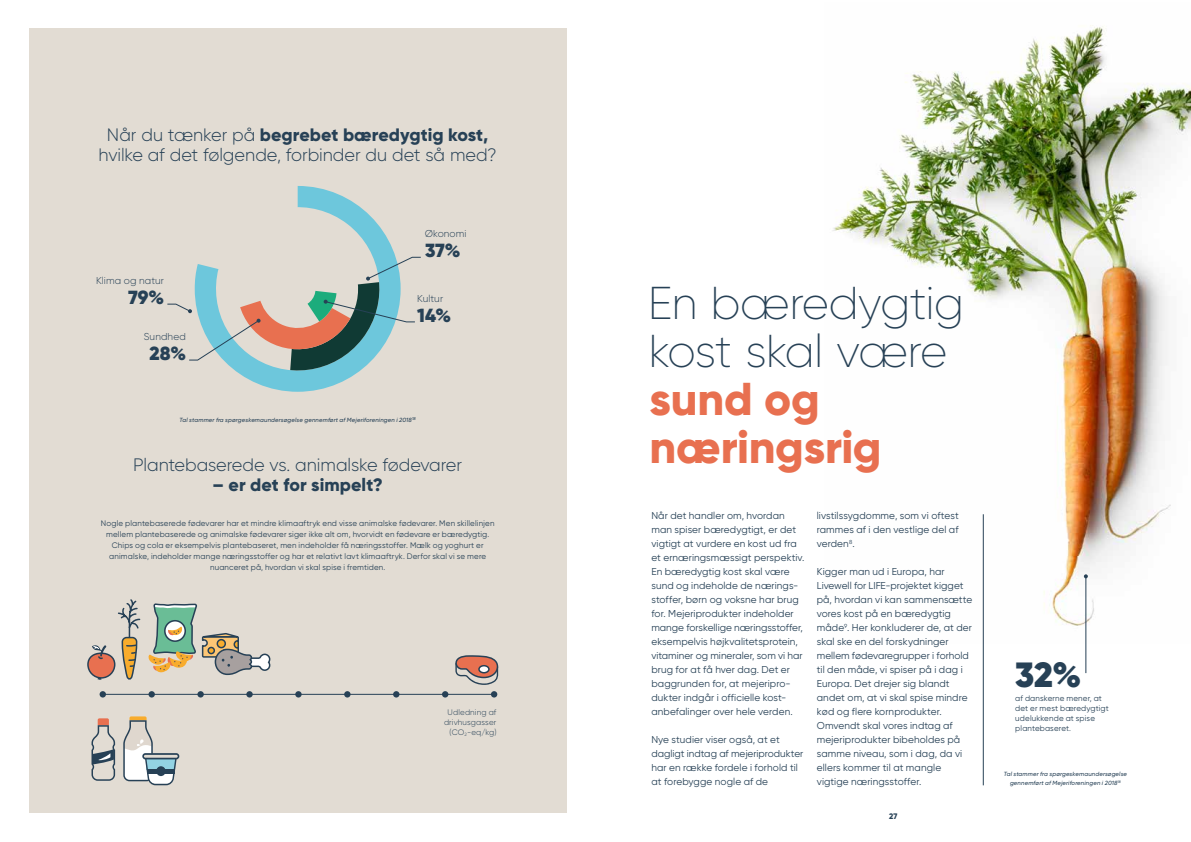
<style>
.page{position:relative;width:1191px;height:842px;background:#fff}
.page>*{position:absolute;margin:0;border:0;box-sizing:border-box;transform-origin:0 0}
.t1{font:200 46px/48px "Gilroy";letter-spacing:-.02em;color:#274156}
.t2{font:800 46px/48px "Gilroy";letter-spacing:-.005em;color:#e87050}
.t3{font:900 35px "Gilroy";color:#274156}
.t4{font:900 19px "Gilroy";letter-spacing:.005em;color:#274156}
.t5{font:300 18px/20px "Gilroy";letter-spacing:-.005em;color:#274156;text-align:center}
.t6{font:800 18px "Gilroy";color:#274156}
.t7{font:10px/14px "Gilroy";letter-spacing:.01em;color:#274156}
.t8{font:300 10px "Gilroy";letter-spacing:.005em;color:#274156}
.t9{font:8px/11px "Gilroy";letter-spacing:.02em;color:#274156}
.t10{font:300 8px/10px "Gilroy";letter-spacing:.015em;color:#274156;text-align:right}
.t11{font:800 8px "Gilroy";color:#274156}
.t12{font:italic 500 6px/9px "Gilroy";letter-spacing:.02em;color:#274156;text-align:center}
.s1{font-weight:800}
</style>
<div class="page">
<div style="left:29px;top:29px;width:537px;height:784px;background:#e2dcd3"></div>
<svg style="left:252px;top:186px;width:92px;height:206px"></svg>
<img style="left:832px;top:25px;width:359px;height:618px">
<hr style="left:983px;top:514px;width:1px;height:271px;background:#274156">
<hr style="left:103px;top:694px;width:391px;height:1px;background:#274156">
<svg style="left:100px;top:691px;width:6px;height:6px"></svg>
<div style="left:148px;top:691px;width:7px;height:6px;background:#274156;border-radius:50%"></div>
<div style="left:197px;top:691px;width:7px;height:6px;background:#274156;border-radius:50%"></div>
<svg style="left:393px;top:691px;width:6px;height:6px"></svg>
<svg style="left:491px;top:691px;width:6px;height:6px"></svg>
<svg style="left:344px;top:691px;width:6px;height:6px"></svg>
<div style="left:295px;top:691px;width:7px;height:6px;background:#274156;border-radius:50%"></div>
<svg style="left:442px;top:691px;width:6px;height:6px"></svg>
<div style="left:246px;top:691px;width:7px;height:6px;background:#274156;border-radius:50%"></div>
<svg style="left:87px;top:599px;width:54px;height:81px"></svg>
<svg style="left:148px;top:603px;width:123px;height:73px"></svg>
<svg style="left:455px;top:655px;width:44px;height:30px"></svg>
<div style="left:479px;top:666px;width:10px;height:7px;background:#fff;border-radius:50%"></div>
<div style="left:478px;top:665px;width:11px;height:8px;border:2px solid #274156;border-radius:50%"></div>
<svg style="left:123px;top:716px;width:56px;height:69px"></svg>
<hr style="left:147px;top:769px;width:28px;height:4px;background:#274156">
<svg style="left:91px;top:718px;width:24px;height:63px"></svg>
<hr style="left:1085px;top:576px;width:1px;height:97px;background:#274156">
<svg style="left:1083px;top:574px;width:4px;height:4px"></svg>
<svg style="left:167px;top:197px;width:254px;height:184px"></svg>
<h3 class="t5" style="left:99px;top:125px;width:400px">Når du tænker på <span class="s1">begrebet bæredygtig kost, </span>hvilke af det følgende, forbinder du det så med?</h3>
<p class="t8" style="left:425px;top:228px;width:43px">Økonomi</p>
<p class="t8" style="left:96px;top:274px;width:69px">Klima og natur</p>
<h3 class="t4" style="left:128px;top:285px;width:37px">79%</h3>
<p class="t8" style="left:144px;top:330px;width:44px">Sundhed</p>
<h3 class="t4" style="left:149px;top:341px;width:38px">28%</h3>
<h3 class="t4" style="left:425px;top:239px;width:37px">37%</h3>
<p class="t8" style="left:417px;top:292px;width:27px">Kultur</p>
<h3 class="t4" style="left:417px;top:303px;width:35px">14%</h3>
<p class="t12" style="left:179px;top:415px;width:238px">Tal stammer fra spørgeskemaundersøgelse gennemført af Mejeriforeningen i 2018<sup>18</sup></p>
<h3 class="t5" style="left:133px;top:455px;width:330px">Plantebaserede vs. animalske fødevarer</h3>
<h3 class="t6" style="left:213px;top:474px;width:172px">– er det for simpelt?</h3>
<p class="t9" style="left:101px;top:517px;width:395px;text-align:center">Nogle plantebaserede fødevarer har et mindre klimaaftryk end visse animalske fødevarer. Men skillelinjen mellem plantebaserede og animalske fødevarer siger ikke alt om, hvorvidt en fødevare er bæredygtig.<br>Chips og cola er eksempelvis plantebaseret, men indeholder få næringsstoffer. Mælk og yoghurt er animalske, indeholder mange næringsstoffer og har et relativt lavt klimaaftryk. Derfor skal vi se mere nuanceret på, hvordan vi skal spise i fremtiden.</p>
<p class="t10" style="left:444px;top:707px;width:54px">Udledning af drivhusgasser (CO<sub>2</sub>-eq/kg)</p>
<h1 class="t1" style="left:648px;top:279px;width:318px">En bæredygtig kost skal være</h1>
<h1 class="t2" style="left:649px;top:375px;width:233px">sund og næringsrig</h1>
<p class="t7" style="left:651px;top:509px;width:155px">Når det handler om, hvordan man spiser bæredygtigt, er det vigtigt at vurdere en kost ud fra et ernæringsmæssigt perspektiv.<br>En bæredygtig kost skal være sund og indeholde de nærings&shy;stoffer, børn og voksne har brug for. Mejeriprodukter indeholder mange forskellige næringsstoffer, eksempelvis højkvalitetsprotein, vitaminer og mineraler, som vi har brug for at få hver dag. Det er baggrunden for, at mejeripro&shy;dukter indgår i officielle kost&shy;anbefalinger over hele verden.</p>
<p class="t7" style="left:651px;top:733px;width:153px">Nye studier viser også, at et dagligt indtag af mejeriprodukter har en række fordele i forhold til at forebygge nogle af de</p>
<p class="t7" style="left:817px;top:509px;width:143px;text-align:justify">livstilssygdomme, som vi oftest rammes af i den vestlige del af verden<sup>8</sup>.</p>
<p class="t7" style="left:817px;top:565px;width:157px">Kigger man ud i Europa, har<br>Livewell for LIFE-projektet kigget på, hvordan vi kan sammensætte vores kost på en bæredygtig måde<sup>9</sup>. Her konkluderer de, at der skal ske en del forskydninger mellem fødevaregrupper i forhold til den måde, vi spiser på i dag i<br>Europa. Det drejer sig blandt andet om, at vi skal spise mindre kød og flere kornprodukter.<br>Omvendt skal vores indtag af mejeriprodukter bibeholdes på samme niveau, som i dag, da vi ellers kommer til at mangle vigtige næringsstoffer.</p>
<p class="t11" style="left:889px;top:811px;width:10px">27</p>
<h2 class="t3" style="left:1015px;top:653px;width:68px">32%</h2>
<p class="t9" style="left:1015px;top:693px;width:95px;line-height:10px">af danskerne mener, at det er mest bæredygtigt udelukkende at spise plantebaseret.</p>
<p class="t12" style="left:1003px;top:770px;width:125px">Tal stammer fra spørgeskemaundersøgelse gennemført af Mejeriforeningen i 2018<sup>18</sup></p>
</div>
